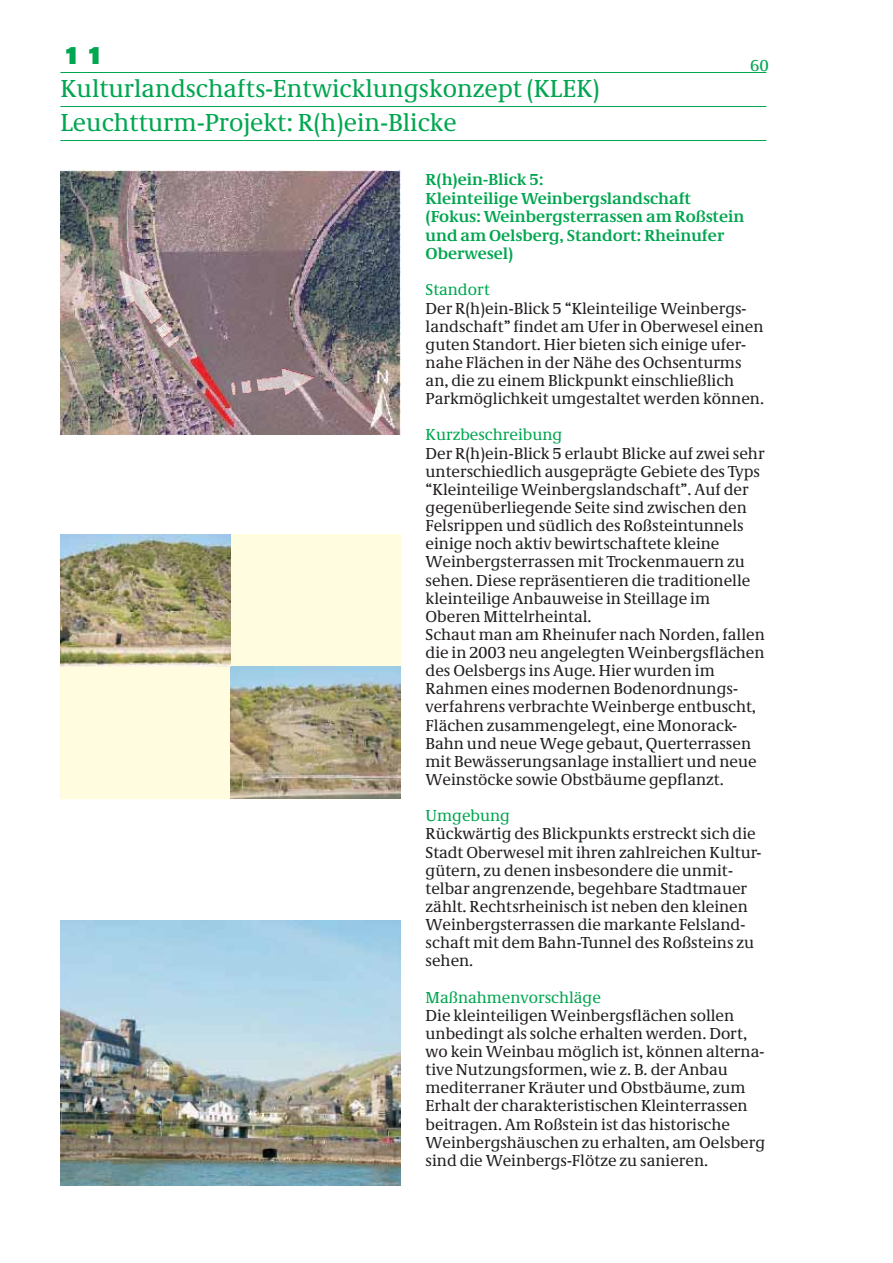
<style>
.page{position:relative;width:893px;height:1263px;background:#fff}
.page>*{position:absolute;margin:0;border:0;box-sizing:border-box;transform-origin:0 0}
.t1{font:25.5px/34px "Neue Demos";color:#00a650}
.t2{font:24px "Swis 721 Blk Ex BT";color:#00a650}
.t3{font:16.5px/18.1px "Neue Demos";color:#231f20}
.t4{font:700 16.5px/18.5px "Neue Demos";color:#00a650}
.t5{font:16.5px "Neue Demos";color:#00a650}
</style>
<div class="page">
<img style="left:60px;top:921px;width:341px;height:265px">
<div style="left:60px;top:535px;width:341px;height:264px;background:#fffcdf"></div>
<img style="left:230px;top:666px;width:171px;height:133px">
<img style="left:60px;top:535px;width:170px;height:131px">
<img style="left:60px;top:171px;width:341px;height:264px">
<img style="left:231px;top:367px;width:85px;height:29px">
<img style="left:119px;top:269px;width:62px;height:80px">
<hr style="left:60px;top:72px;width:706px;height:1px;background:#00a650">
<hr style="left:60px;top:106px;width:706px;height:1px;background:#00a650">
<hr style="left:60px;top:140px;width:706px;height:1px;background:#00a650">
<h2 class="t2" style="left:60px;top:42px;width:47px">11</h2>
<h1 class="t1" style="left:60px;top:74px;width:541px">Kulturlandschafts-Entwicklungskonzept (KLEK)<br>Leuchtturm-Projekt: R(h)ein-Blicke</h1>
<p class="t5" style="left:750px;top:59px;width:20px">60</p>
<p class="t4" style="left:426px;top:172px;width:320px">R(h)ein-Blick 5:<br>Kleinteilige Weinbergslandschaft (Fokus: Weinbergsterrassen am Roßstein und am Oelsberg, Standort: Rheinufer<br>Oberwesel)</p>
<p class="t5" style="left:426px;top:284px;width:66px">Standort</p>
<p class="t3" style="left:426px;top:300px;width:340px">Der R(h)ein-Blick 5 “Kleinteilige Weinbergs&shy;landschaft” findet am Ufer in Oberwesel einen guten Standort. Hier bieten sich einige ufer&shy;nahe Flächen in der Nähe des Ochsenturms an, die zu einem Blickpunkt einschließlich Parkmöglichkeit umgestaltet werden können.</p>
<p class="t3" style="left:426px;top:446px;width:341px">Der R(h)ein-Blick 5 erlaubt Blicke auf zwei sehr unterschiedlich ausgeprägte Gebiete des Typs “Kleinteilige Weinbergslandschaft”. Auf der gegenüberliegende Seite sind zwischen den Felsrippen und südlich des Roßsteintunnels einige noch aktiv bewirtschaftete kleine Weinbergsterrassen mit Trockenmauern zu sehen. Diese repräsentieren die traditionelle kleinteilige Anbauweise in Steillage im Oberen Mittelrheintal.<br>Schaut man am Rheinufer nach Norden, fallen die in 2003 neu angelegten Weinbergsflächen des Oelsbergs ins Auge. Hier wurden im Rahmen eines modernen Bodenordnungs&shy;verfahrens verbrachte Weinberge entbuscht, Flächen zusammengelegt, eine Monorack-Bahn und neue Wege gebaut, Querterrassen mit Bewässerungsanlage installiert und neue Weinstöcke sowie Obstbäume gepflanzt.</p>
<p class="t3" style="left:426px;top:826px;width:337px">Rückwärtig des Blickpunkts erstreckt sich die Stadt Oberwesel mit ihren zahlreichen Kultur&shy;gütern, zu denen insbesondere die unmit&shy;telbar angrenzende, begehbare Stadtmauer zählt. Rechtsrheinisch ist neben den kleinen Weinbergsterrassen die markante Felsland&shy;schaft mit dem Bahn-Tunnel des Roßsteins zu sehen.</p>
<p class="t5" style="left:426px;top:429px;width:138px">Kurzbeschreibung</p>
<p class="t5" style="left:426px;top:810px;width:86px">Umgebung</p>
<p class="t5" style="left:426px;top:991px;width:177px">Maßnahmenvorschläge</p>
<p class="t3" style="left:426px;top:1008px;width:341px">Die kleinteiligen Weinbergsflächen sollen unbedingt als solche erhalten werden. Dort, wo kein Weinbau möglich ist, können alterna&shy;tive Nutzungsformen, wie z. B. der Anbau mediterraner Kräuter und Obstbäume, zum Erhalt der charakteristischen Kleinterrassen beitragen. Am Roßstein ist das historische Weinbergshäuschen zu erhalten, am Oelsberg sind die Weinbergs-Flötze zu sanieren.</p>
</div>
